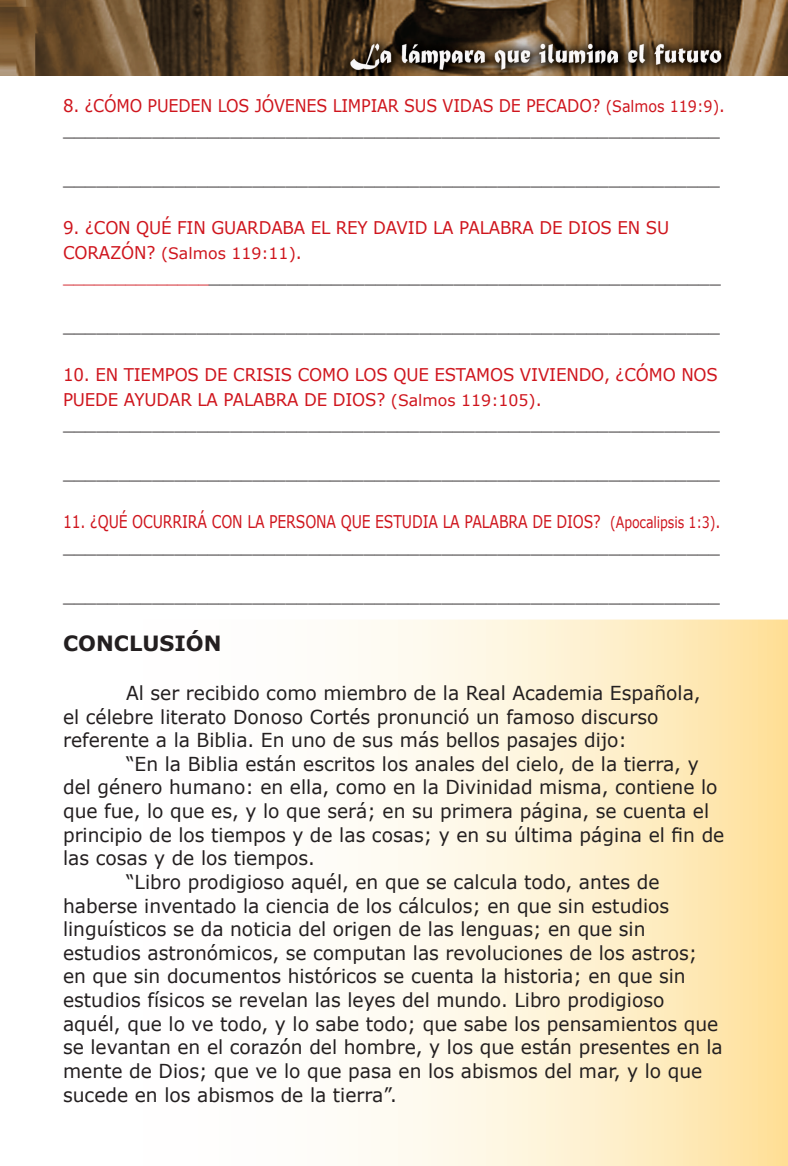
<style>
.page{position:relative;width:788px;height:1166px;background:#fff}
.page>*{position:absolute;margin:0;border:0;box-sizing:border-box;transform-origin:0 0}
.t1{font:700 21px "Verdana";color:#231f20}
.t2{font:19.25px/23.6px "Verdana";color:#231f20}
.t3{font:17.5px/24.5px "Verdana";letter-spacing:-.01em;color:#231f20}
.t4{font:17.5px "Verdana";letter-spacing:-.01em;color:#cf151d;scale:.95 1}
.t5{font:17.5px "Verdana";letter-spacing:-.01em;color:#cf151d;scale:.91 1}
.t6{font:15.75px "Verdana";color:#cf151d}
.t7{font:15.75px "Verdana";color:#cf151d;scale:.91 1}
.s1{font-size:17.5px}
.s2{color:#cf151d}
.s3{font-size:15.75px;color:#cf151d}
</style>
<div class="page">
<svg style="left:358px;top:622px;width:427px;height:541px"></svg>
<img style="left:0;top:0;width:787px;height:76px">
<p class="t4" style="left:63px;top:94px;width:123px">8. ¿Cómo puede</p>
<p class="t5" style="left:200px;top:94px;width:31px">n los</p>
<p class="t5" style="left:255px;top:94px;width:238px">jóvenes limpiar sus vidas</p>
<p class="t5" style="left:498px;top:94px;width:43px">de pecado</p>
<p class="t7" style="left:591px;top:96px;width:148px"><span class="s1">?</span> (Salmos 119:9)<span class="s1">.</span></p>
<p class="t3" style="left:63px;top:118px;width:658px">___________________________________________________________</p>
<p class="t3" style="left:63px;top:167px;width:658px">___________________________________________________________</p>
<p class="t4" style="left:63px;top:217px;width:639px">9. ¿Con qué fin guardaba el rey David la Palabra de Dios en su</p>
<p class="t6" style="left:63px;top:243px;width:240px"><span class="s1">corazón?</span> (Salmos 119:11)<span class="s1">.</span></p>
<p class="t3" style="left:63px;top:265px;width:659px"><span class="s2">______________</span>______________________________________________</p>
<p class="t3" style="left:63px;top:314px;width:658px">___________________________________________________________</p>
<p class="t4" style="left:63px;top:364px;width:95px">10. En tiempos</p>
<p class="t4" style="left:204px;top:364px;width:113px">de crisis como</p>
<p class="t4" style="left:354px;top:364px;width:185px">LOS QU E ESTAMOS VIVI</p>
<p class="t4" style="left:556px;top:364px;width:158px">EN DO, ¿cómo nos</p>
<p class="t4" style="left:63px;top:388px;width:35px">puede</p>
<p class="t3" style="left:63px;top:387px;width:658px;text-indent:61px"><span class="s2">ayudar la Palabra de Dios?</span> <span class="s3">(Salmos 119:105)</span><span class="s2">. </span>___________________________________________________________</p>
<p class="t3" style="left:63px;top:461px;width:658px">___________________________________________________________</p>
<p class="t3" style="left:63px;top:510px;width:659px"><span class="s2">11. ¿Qué ocurrirá con la persona que estudia la Palabra de Dios?</span> <span class="s3">(Apocalipsis 1:3)</span><span class="s2">. </span>___________________________________________________________</p>
<p class="t3" style="left:63px;top:583px;width:658px">___________________________________________________________</p>
<p class="t1" style="left:63px;top:629px;width:160px">CONCLUSIÓN</p>
<p class="t2" style="left:63px;top:681px;width:639px;text-indent:63px">Al ser recibido como miembro de la Real Academia Española, el célebre literato Donoso Cortés pronunció un famoso discurso referente a la Biblia. En uno de sus más bellos pasajes dijo:</p>
<p class="t2" style="left:126px;top:752px;width:574px">“En la Biblia están escritos los anales del cielo, de la tierra, y</p>
<p class="t2" style="left:63px;top:776px;width:656px">del género humano: en ella, como en la Divinidad misma, contiene lo</p>
<p class="t2" style="left:63px;top:799px;width:647px">que fue, lo que es, y lo que será; en su primera página, se cuenta el</p>
<p class="t2" style="left:63px;top:823px;width:663px">principio de los tiempos y de las cosas; y en su última página el fin de</p>
<p class="t2" style="left:63px;top:846px;width:253px">las cosas y de los tiempos.</p>
<p class="t2" style="left:126px;top:870px;width:535px">“Libro prodigioso aquél, en que se calcula todo, antes de</p>
<p class="t2" style="left:63px;top:894px;width:607px">haberse inventado la ciencia de los cálculos; en que sin estudios</p>
<p class="t2" style="left:63px;top:917px;width:584px">linguísticos se da noticia del origen de las lenguas; en que sin</p>
<p class="t2" style="left:63px;top:941px;width:635px">estudios astronómicos, se computan las revoluciones de los astros;</p>
<p class="t2" style="left:63px;top:965px;width:624px">en que sin documentos históricos se cuenta la historia; en que sin</p>
<p class="t2" style="left:63px;top:988px;width:603px">estudios físicos se revelan las leyes del mundo. Libro prodigioso</p>
<p class="t2" style="left:63px;top:1012px;width:656px">aquél, que lo ve todo, y lo sabe todo; que sabe los pensamientos que</p>
<p class="t2" style="left:63px;top:1035px;width:661px">se levantan en el corazón del hombre, y los que están presentes en la</p>
<p class="t2" style="left:63px;top:1059px;width:640px">mente de Dios; que ve lo que pasa en los abismos del mar, y lo que</p>
<p class="t2" style="left:63px;top:1083px;width:335px">sucede en los abismos de la tierra”.</p>
</div>
